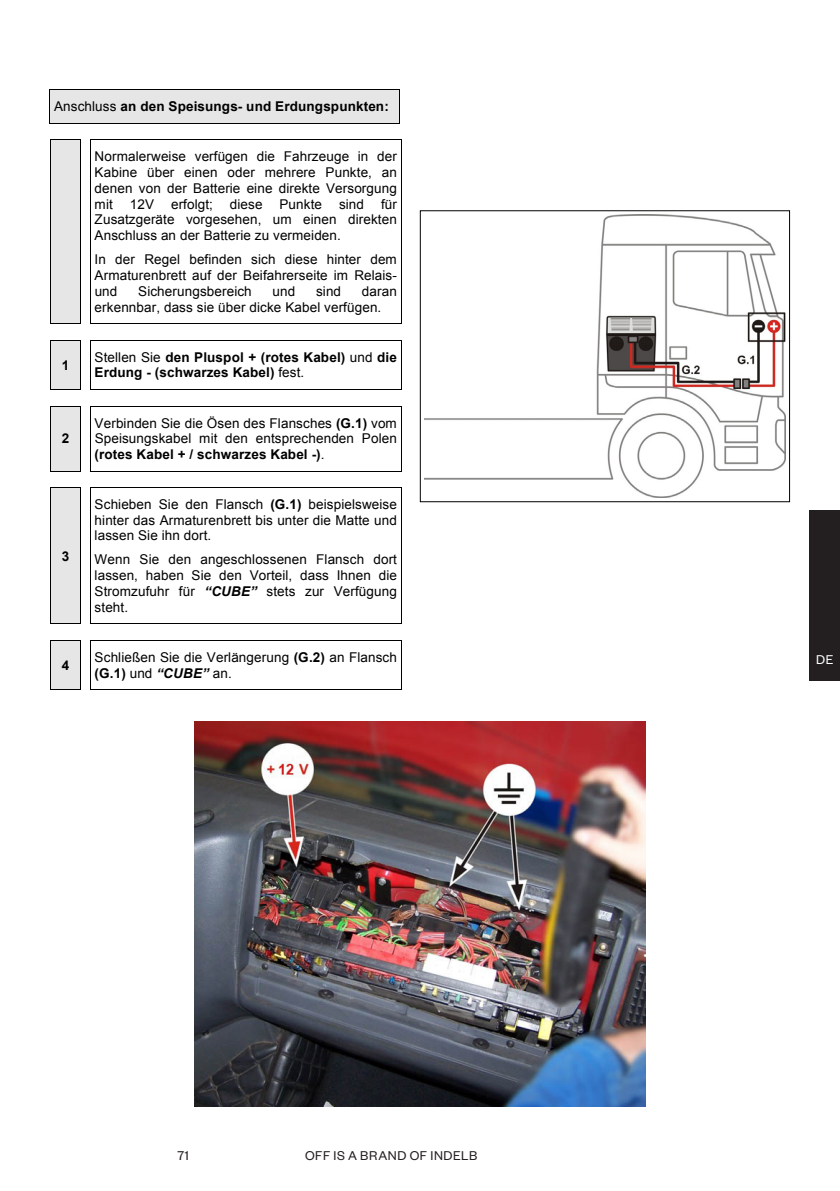
<style>
.page{position:relative;width:840px;height:1191px;background:#fff}
.page>*{position:absolute;margin:0;border:0;box-sizing:border-box;transform-origin:0 0}
.t1{font:14px "Founders Grotesk";letter-spacing:.045em;color:#231f20}
.t2{font:14px "Founders Grotesk";color:#fff}
.t3{font:13.4px/15.8px "Arial";letter-spacing:.01em;color:#000;text-align:justify}
.t4{font:700 13.4px/15.8px "Arial";letter-spacing:.01em;color:#000}
.s1{font-weight:400}
.s2{font-weight:700}
.s3{font-weight:700;font-style:italic}
</style>
<div class="page">
<div style="left:809px;top:511px;width:30px;height:170px;background:#231f20"></div>
<div style="left:50px;top:90px;width:348px;height:33px;background:#e6e6e6"></div>
<hr style="left:50px;top:89px;width:348px;height:1px;background:#000">
<hr style="left:49px;top:90px;width:1px;height:33px;background:#000">
<hr style="left:50px;top:123px;width:348px;height:1px;background:#000">
<hr style="left:398px;top:90px;width:1px;height:33px;background:#000">
<div style="left:51px;top:140px;width:29px;height:183px;background:#e6e6e6"></div>
<svg style="left:50px;top:139px;width:31px;height:1px"></svg>
<hr style="left:91px;top:139px;width:310px;height:1px;background:#000">
<hr style="left:50px;top:140px;width:1px;height:183px;background:#000">
<hr style="left:80px;top:140px;width:1px;height:183px;background:#000">
<svg style="left:50px;top:323px;width:31px;height:1px"></svg>
<hr style="left:90px;top:140px;width:1px;height:183px;background:#000">
<hr style="left:91px;top:323px;width:310px;height:1px;background:#000">
<hr style="left:401px;top:140px;width:1px;height:183px;background:#000">
<div style="left:51px;top:341px;width:29px;height:48px;background:#e6e6e6"></div>
<svg style="left:50px;top:340px;width:31px;height:1px"></svg>
<hr style="left:91px;top:340px;width:310px;height:1px;background:#000">
<hr style="left:50px;top:341px;width:1px;height:48px;background:#000">
<hr style="left:80px;top:341px;width:1px;height:48px;background:#000">
<svg style="left:50px;top:389px;width:31px;height:1px"></svg>
<hr style="left:90px;top:341px;width:1px;height:48px;background:#000">
<hr style="left:91px;top:389px;width:310px;height:1px;background:#000">
<hr style="left:401px;top:341px;width:1px;height:48px;background:#000">
<div style="left:51px;top:407px;width:29px;height:63px;background:#e6e6e6"></div>
<svg style="left:50px;top:406px;width:31px;height:1px"></svg>
<hr style="left:91px;top:406px;width:310px;height:1px;background:#000">
<hr style="left:50px;top:407px;width:1px;height:63px;background:#000">
<hr style="left:80px;top:407px;width:1px;height:63px;background:#000">
<svg style="left:50px;top:470px;width:31px;height:1px"></svg>
<hr style="left:90px;top:407px;width:1px;height:63px;background:#000">
<hr style="left:91px;top:470px;width:310px;height:1px;background:#000">
<hr style="left:401px;top:407px;width:1px;height:63px;background:#000">
<div style="left:51px;top:488px;width:29px;height:135px;background:#e6e6e6"></div>
<svg style="left:50px;top:487px;width:31px;height:1px"></svg>
<hr style="left:91px;top:487px;width:310px;height:1px;background:#000">
<hr style="left:50px;top:488px;width:1px;height:135px;background:#000">
<hr style="left:80px;top:488px;width:1px;height:135px;background:#000">
<svg style="left:50px;top:623px;width:31px;height:1px"></svg>
<hr style="left:90px;top:488px;width:1px;height:135px;background:#000">
<hr style="left:91px;top:623px;width:310px;height:1px;background:#000">
<hr style="left:401px;top:488px;width:1px;height:135px;background:#000">
<div style="left:51px;top:641px;width:29px;height:48px;background:#e6e6e6"></div>
<svg style="left:50px;top:640px;width:31px;height:1px"></svg>
<hr style="left:91px;top:640px;width:310px;height:1px;background:#000">
<hr style="left:50px;top:641px;width:1px;height:48px;background:#000">
<hr style="left:80px;top:641px;width:1px;height:48px;background:#000">
<svg style="left:50px;top:689px;width:31px;height:1px"></svg>
<hr style="left:90px;top:641px;width:1px;height:48px;background:#000">
<hr style="left:91px;top:689px;width:310px;height:1px;background:#000">
<hr style="left:401px;top:641px;width:1px;height:48px;background:#000">
<img style="left:194px;top:722px;width:450px;height:384px">
<div style="left:419px;top:210px;width:370px;height:292px;border:1px solid #000"></div>
<img style="left:424px;top:215px;width:360px;height:282px">
<p class="t4" style="left:54px;top:99px;width:336px"><span class="s1">Anschluss</span> an den Speisungs- und Erdungspunkten:</p>
<p class="t3" style="left:95px;top:149px;width:304px">Normalerweise verfügen die Fahrzeuge in der Kabine über einen oder mehrere Punkte, an denen von der Batterie eine direkte Versorgung mit</p>
<p class="t3" style="left:95px;top:196px;width:303px;text-indent:286px">für Zusatzgeräte vorgesehen, um einen direkten Anschluss an der Batterie zu vermeiden.</p>
<p class="t3" style="left:95px;top:252px;width:304px">In der Regel befinden sich diese hinter dem Armaturenbrett auf der Beifahrerseite im Relais&shy;und</p>
<p class="t3" style="left:130px;top:196px;width:26px">12V</p>
<p class="t3" style="left:171px;top:196px;width:43px">erfolgt;</p>
<p class="t3" style="left:230px;top:196px;width:34px">diese</p>
<p class="t3" style="left:279px;top:196px;width:44px">Punkte</p>
<p class="t3" style="left:339px;top:196px;width:27px">sind</p>
<p class="t3" style="left:138px;top:283px;width:115px">Sicherungsbereich</p>
<p class="t3" style="left:272px;top:283px;width:24px">und</p>
<p class="t3" style="left:316px;top:283px;width:27px">sind</p>
<p class="t3" style="left:95px;top:283px;width:303px;text-indent:267px">daran erkennbar, dass sie über dicke Kabel verfügen.</p>
<p class="t4" style="left:62px;top:358px;width:9px">1</p>
<p class="t4" style="left:95px;top:349px;width:303px"><span class="s1">Stellen Sie</span> den Pluspol + (rotes Kabel) <span class="s1">und</span> die<br>Erdung - (schwarzes Kabel) <span class="s1">fest.</span></p>
<p class="t4" style="left:62px;top:431px;width:9px">2</p>
<p class="t4" style="left:62px;top:548px;width:9px">3</p>
<p class="t3" style="left:95px;top:415px;width:303px">Verbinden Sie die Ösen des Flansches <span class="s2">(G.1)</span> vom Speisungskabel mit den entsprechenden Polen <span class="s2">(rotes Kabel + / schwarzes Kabel -)</span>.</p>
<p class="t3" style="left:95px;top:497px;width:303px">Schieben Sie den Flansch <span class="s2">(G.1)</span> beispielsweise hinter das Armaturenbrett bis unter die Matte und lassen Sie ihn dort.</p>
<p class="t3" style="left:95px;top:552px;width:304px">Wenn Sie den angeschlossenen Flansch dort lassen, haben Sie den Vorteil, dass Ihnen die Stromzufuhr für <span class="s3">“CUBE”</span> stets zur Verfügung steht.</p>
<p class="t4" style="left:62px;top:658px;width:9px">4</p>
<p class="t3" style="left:95px;top:649px;width:303px">Schließen Sie die Verlängerung <span class="s2">(G.2)</span> an Flansch <span class="s2">(G.1)</span> und <span class="s3">“CUBE”</span> an.</p>
<p class="t1" style="left:177px;top:1147px;width:13px">71</p>
<p class="t1" style="left:305px;top:1147px;width:174px">OFF IS A BRAND OF INDELB</p>
<p class="t2" style="left:815px;top:650px;width:19px">DE</p>
</div>
